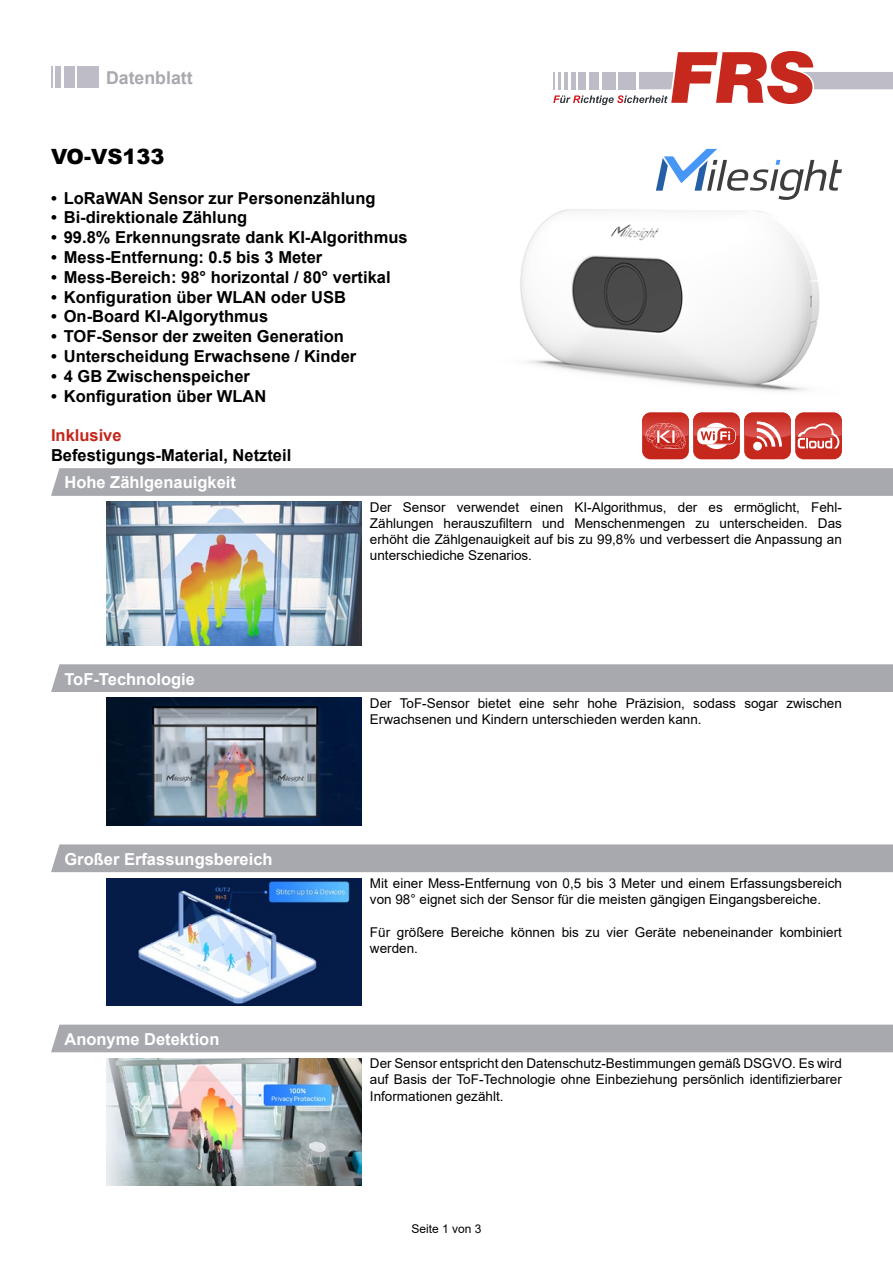
<style>
.page{position:relative;width:893px;height:1263px;background:#fff}
.page>*{position:absolute;margin:0;border:0;box-sizing:border-box;transform-origin:0 0}
.t1{font:900 21px "Arial";color:#000}
.t2{font:700 17.7px "Arial";color:#a8a9af}
.t3{font:700 16.5px "Arial";color:#000}
.t4{font:700 16.5px "Arial";color:#fff}
.t5{font:700 16.5px "Arial";color:#c4261c}
.t6{font:13.5px/16.2px "Arial";color:#000}
.t7{font:12px "Arial";color:#000}
</style>
<div class="page">
<svg style="left:553px;top:51px;width:340px;height:54px"></svg>
<div style="left:78px;top:66px;width:21px;height:21px;background:#bebdc7"></div>
<hr style="left:50px;top:66px;width:3px;height:21px;background:#bebdc7">
<div style="left:56px;top:66px;width:5px;height:21px;background:#bebdc7"></div>
<div style="left:64px;top:66px;width:11px;height:21px;background:#bebdc7"></div>
<svg style="left:656px;top:149px;width:186px;height:51px"></svg>
<img style="left:520px;top:209px;width:300px;height:182px">
<div style="left:642px;top:412px;width:47px;height:47px;background:#c4261c;border-radius:9px"></div>
<div style="left:693px;top:412px;width:47px;height:47px;background:#c7281d;border-radius:9px"></div>
<div style="left:744px;top:412px;width:47px;height:47px;background:#c7281d;border-radius:9px"></div>
<div style="left:795px;top:412px;width:47px;height:47px;background:#c7281d;border-radius:9px"></div>
<svg style="left:642px;top:412px;width:200px;height:39px"></svg>
<svg style="left:51px;top:468px;width:842px;height:28px;background:#a9aab0"></svg>
<img style="left:106px;top:502px;width:255px;height:143px">
<div style="left:51px;top:664px;width:842px;height:28px;background:#a8a9af"></div>
<img style="left:106px;top:698px;width:255px;height:127px">
<div style="left:51px;top:844px;width:842px;height:28px;background:#a8a9af"></div>
<img style="left:106px;top:878px;width:255px;height:128px">
<div style="left:51px;top:1025px;width:842px;height:27px;background:#a8a9af"></div>
<img style="left:106px;top:1058px;width:255px;height:128px">
<h2 class="t2" style="left:106px;top:66px;width:88px">Datenblatt</h2>
<h1 class="t1" style="left:51px;top:141px;width:115px">VO-VS133</h1>
<p class="t3" style="left:51px;top:186px;width:326px">• LoRaWAN Sensor zur Personenzählung</p>
<p class="t3" style="left:51px;top:206px;width:198px">• Bi-direktionale Zählung</p>
<p class="t3" style="left:51px;top:226px;width:358px">• 99.8% Erkennungsrate dank KI-Algorithmus</p>
<p class="t3" style="left:51px;top:245px;width:273px">• Mess-Entfernung: 0.5 bis 3 Meter</p>
<p class="t3" style="left:51px;top:265px;width:341px">• Mess-Bereich: 98° horizontal / 80° vertikal</p>
<p class="t3" style="left:51px;top:285px;width:297px">• Konfiguration über WLAN oder USB</p>
<p class="t3" style="left:51px;top:305px;width:219px">• On-Board KI-Algorythmus</p>
<p class="t3" style="left:51px;top:325px;width:295px">• TOF-Sensor der zweiten Generation</p>
<p class="t3" style="left:51px;top:344px;width:307px">• Unterscheidung Erwachsene / Kinder</p>
<p class="t3" style="left:51px;top:364px;width:200px">• 4 GB Zwischenspeicher</p>
<p class="t3" style="left:51px;top:384px;width:217px">• Konfiguration über WLAN</p>
<p class="t5" style="left:51px;top:424px;width:72px">Inklusive</p>
<p class="t3" style="left:51px;top:443px;width:242px">Befestigungs-Material, Netzteil</p>
<p class="t4" style="left:64px;top:471px;width:173px">Hohe Zählgenauigkeit</p>
<p class="t4" style="left:64px;top:667px;width:132px">ToF-Technologie</p>
<p class="t4" style="left:64px;top:847px;width:210px">Großer Erfassungsbereich</p>
<p class="t4" style="left:64px;top:1027px;width:156px">Anonyme Detektion</p>
<p class="t6" style="left:370px;top:499px;width:473px;text-align:justify">Der Sensor verwendet einen KI-Algorithmus, der es ermöglicht, Fehl-Zählungen herauszufiltern und Menschenmengen zu unterscheiden. Das erhöht die Zählgenauigkeit auf bis zu 99,8% und verbessert die Anpassung an unterschiediche Szenarios.</p>
<p class="t6" style="left:370px;top:695px;width:473px">Der ToF-Sensor bietet eine sehr hohe Präzision, sodass sogar zwischen<br>Erwachsenen und Kindern unterschieden werden kann.</p>
<p class="t6" style="left:370px;top:875px;width:473px">Mit einer Mess-Entfernung von 0,5 bis 3 Meter und einem Erfassungsbereich von 98° eignet sich der Sensor für die meisten gängigen Eingangsbereiche.</p>
<p class="t6" style="left:370px;top:924px;width:473px">Für größere Bereiche können bis zu vier Geräte nebeneinander kombiniert werden.</p>
<p class="t6" style="left:370px;top:1055px;width:473px;text-align:justify">Der Sensor entspricht den Datenschutz-Bestimmungen gemäß DSGVO. Es wird auf Basis der ToF-Technologie ohne Einbeziehung persönlich identifizierbarer Informationen gezählt.</p>
<p class="t7" style="left:411px;top:1220px;width:72px">Seite 1 von 3</p>
</div>
